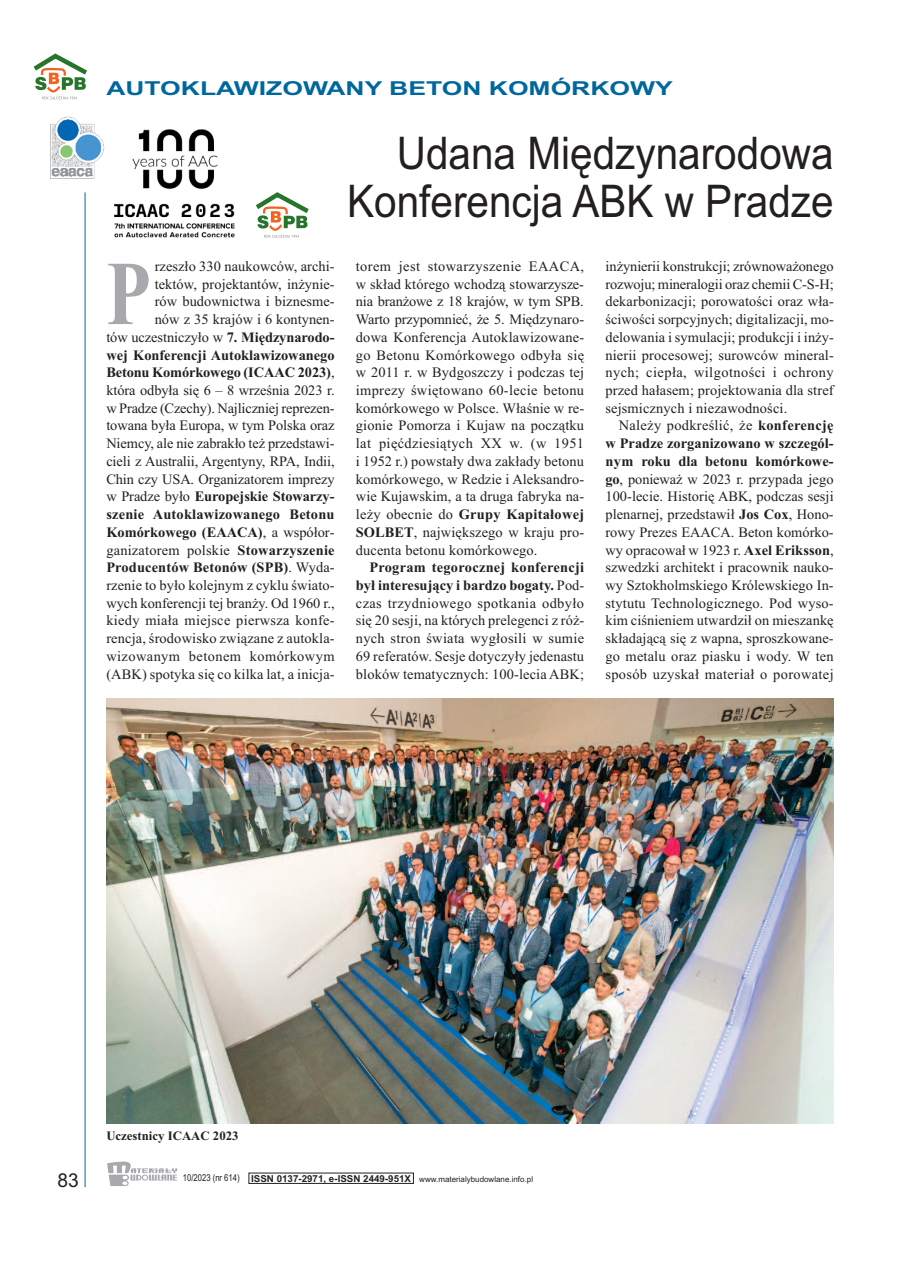
<style>
.page{position:relative;width:906px;height:1268px;background:#fff}
.page>*{position:absolute;margin:0;border:0;box-sizing:border-box;transform-origin:0 0}
.t1{font:700 91.05px "Times New Roman";color:#a8a9ad;scale:.8 1}
.t2{font:45px/48px "Arial";color:#231f20;text-align:right;scale:.9 1}
.t3{font:700 19.2px "Arial";color:#00679d;scale:1.38 1}
.t4{font:19.2px "Arial";color:#231f20}
.t5{font:14.4px/17.7px "Times New Roman";letter-spacing:.005em;color:#231f20;text-align:justify}
.t6{font:700 12.75px "Times New Roman";color:#231f20}
.t7{font:7.95px "Arial";color:#231f20}
.s1{font-weight:700}
.s2{font-size:9.6px}
.s3{font-weight:700;font-size:9.6px}
</style>
<div class="page">
<hr style="left:85px;top:192px;width:1px;height:994px;background:#00679d">
<svg style="left:107px;top:1161px;width:70px;height:24px"></svg>
<svg style="left:33px;top:53px;width:54px;height:46px"></svg>
<svg style="left:264px;top:237px;width:35px;height:1px"></svg>
<svg style="left:255px;top:192px;width:54px;height:45px"></svg>
<img style="left:106px;top:698px;width:727px;height:425px">
<img style="left:50px;top:117px;width:55px;height:62px">
<img style="left:114px;top:129px;width:121px;height:109px">
<h3 class="t3" style="left:106px;top:77px;width:412px">AUTOKLAWIZOWANY BETON KOMÓRKOWY</h3>
<h2 class="t2" style="left:347px;top:129px;width:542px">Udana Międzynarodowa<br>Konferencja ABK w Pradze</h2>
<p class="t5" style="left:106px;top:257px;width:230px;text-align:right">rzeszło 330 naukowców, archi-<br>tektów, projektantów, inżynie-<br>rów budownictwa i biznesme-<br>nów z 35 krajów i 6 kontynen-<br>tów uczestniczyło w <span class="s1">7. Międzynarodo&shy;wej Konferencji Autoklawizowanego Betonu Komórkowego (ICAAC 2023)</span>, która odbyła się 6 – 8 września 2023 r. w Pradze (Czechy). Najliczniej reprezen&shy;towana była Europa, w tym Polska oraz Niemcy, ale nie zabrakło też przedstawi&shy;cieli z Australii, Argentyny, RPA, Indii, Chin czy USA. Organizatorem imprezy w Pradze było <span class="s1">Europejskie Stowarzy&shy;szenie Autoklawizowanego Betonu Komórkowego (EAACA)</span>, a współor&shy;ganizatorem polskie <span class="s1">Stowarzyszenie Producentów Betonów (SPB)</span>. Wyda&shy;rzenie to było kolejnym z cyklu świato&shy;wych konferencji tej branży. Od 1960 r., kiedy miała miejsce pierwsza konfe&shy;rencja, środowisko związane z autokla&shy;wizowanym betonem komórkowym (ABK) spotyka się co kilka lat, a inicja-</p>
<p class="t5" style="left:356px;top:257px;width:230px">torem jest stowarzyszenie EAACA, w skład którego wchodzą stowarzysze&shy;nia branżowe z 18 krajów, w tym SPB.<br>Warto przypomnieć, że 5. Międzynaro&shy;dowa Konferencja Autoklawizowane&shy;go Betonu Komórkowego odbyła się w 2011 r. w Bydgoszczy i podczas tej imprezy świętowano 60-lecie betonu komórkowego w Polsce. Właśnie w re&shy;gionie Pomorza i Kujaw na początku lat pięćdziesiątych XX w. (w 1951 i 1952 r.) powstały dwa zakłady betonu komórkowego, w Redzie i Aleksandro&shy;wie Kujawskim, a ta druga fabryka na&shy;leży obecnie do <span class="s1">Grupy Kapitałowej SOLBET</span>, największego w kraju pro&shy;ducenta betonu komórkowego.</p>
<h1 class="t1" style="left:106px;top:239px;width:57px">P</h1>
<p class="t5" style="left:356px;top:558px;width:230px;text-indent:13px"><span class="s1">Program tegorocznej konferencji był interesujący i bardzo bogaty.</span> Pod&shy;czas trzydniowego spotkania odbyło się 20 sesji, na których prelegenci z róż&shy;nych stron świata wygłosili w sumie 69 referatów. Sesje dotyczyły jedenastu bloków tematycznych: 100-lecia ABK;</p>
<p class="t5" style="left:605px;top:257px;width:230px">inżynierii konstrukcji; zrównoważonego rozwoju; mineralogii oraz chemii C-S-H; dekarbonizacji; porowatości oraz wła&shy;ściwości sorpcyjnych; digitalizacji, mo&shy;delowania i symulacji; produkcji i inży&shy;nierii procesowej; surowców mineral&shy;nych; ciepła, wilgotności i ochrony przed hałasem; projektowania dla stref sejsmicznych i niezawodności.</p>
<p class="t5" style="left:605px;top:416px;width:230px;text-indent:14px">Należy podkreślić, że <span class="s1">konferencję w Pradze zorganizowano w szczegól&shy;nym roku dla betonu komórkowe&shy;go</span>, ponieważ w 2023 r. przypada jego 100-lecie. Historię ABK, podczas sesji plenarnej, przedstawił <span class="s1">Jos Cox</span>, Hono&shy;rowy Prezes EAACA. Beton komórko&shy;wy opracował w 1923 r. <span class="s1">Axel Eriksson</span>, szwedzki architekt i pracownik nauko&shy;wy Sztokholmskiego Królewskiego In&shy;stytutu Technologicznego. Pod wyso&shy;kim ciśnieniem utwardził on mieszankę składającą się z wapna, sproszkowane&shy;go metalu oraz piasku i wody. W ten sposób uzyskał materiał o porowatej</p>
<p class="t6" style="left:106px;top:1127px;width:134px">Uczestnicy ICAAC 2023</p>
<h3 class="t4" style="left:57px;top:1168px;width:23px">83</h3>
<p class="t7" style="left:183px;top:1174px;width:352px"><span class="s2">10/2023 (nr 614)</span> <span class="s3">ISSN 0137-2971, e-ISSN 2449-951X</span> www.materialybudowlane.info.pl</p>
</div>
